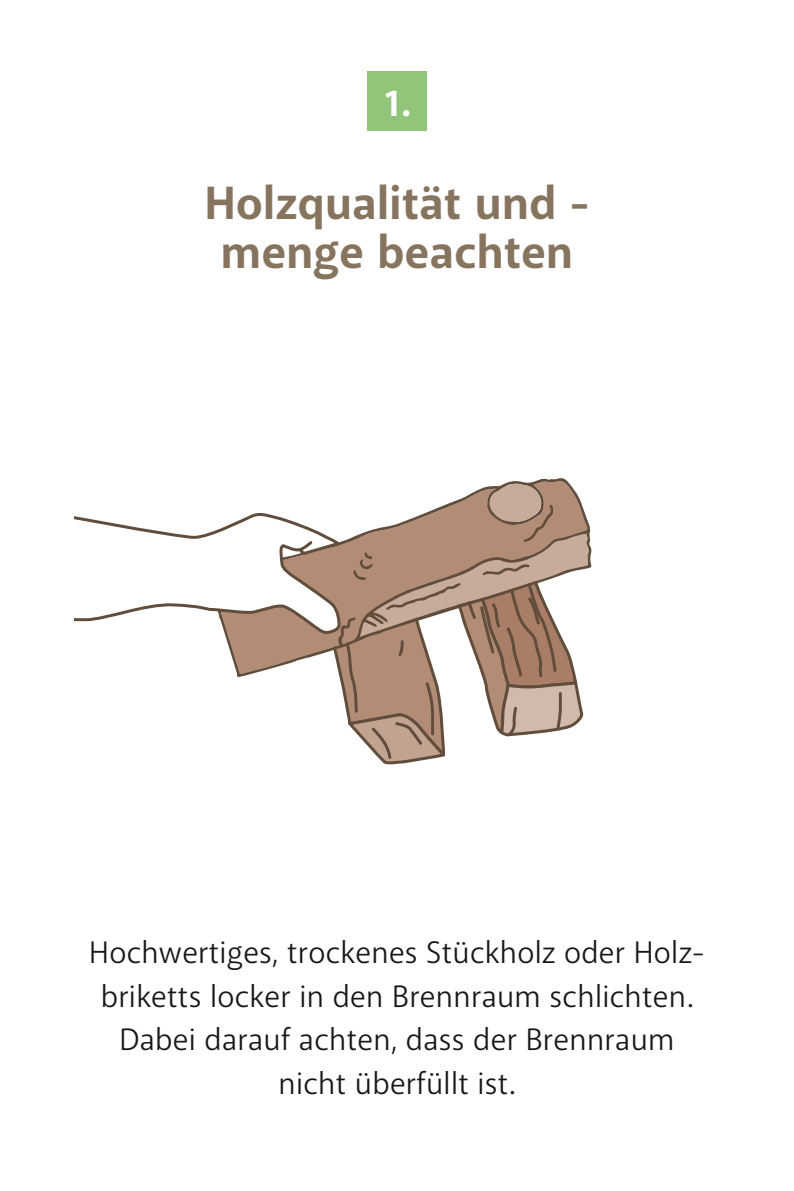
<style>
.page{position:relative;width:794px;height:1191px;background:#fff}
.page>*{position:absolute;margin:0;border:0;box-sizing:border-box;transform-origin:0 0}
.t1{font:700 47.25px/49px "Akagi Pro";letter-spacing:.01em;color:#86745f;text-align:center}
.t2{font:700 38.5px "Akagi Pro";color:#fff}
.t3{font:31.5px/43.8px "Akagi Pro";letter-spacing:.01em;color:#181818;text-align:center}
</style>
<div class="page">
<svg style="left:74px;top:483px;width:515px;height:282px"></svg>
<div style="left:367px;top:71px;width:60px;height:60px;background:#91c579"></div>
<p class="t2" style="left:383px;top:79px;width:29px">1.</p>
<h1 class="t1" style="left:205px;top:179px;width:386px">Holzqualität und - menge beachten</h1>
<p class="t3" style="left:89px;top:930px;width:617px">Hochwertiges, trockenes Stückholz oder Holz&shy;briketts locker in den Brennraum schlichten.<br>Dabei darauf achten, dass der Brennraum nicht überfüllt ist.</p>
</div>
